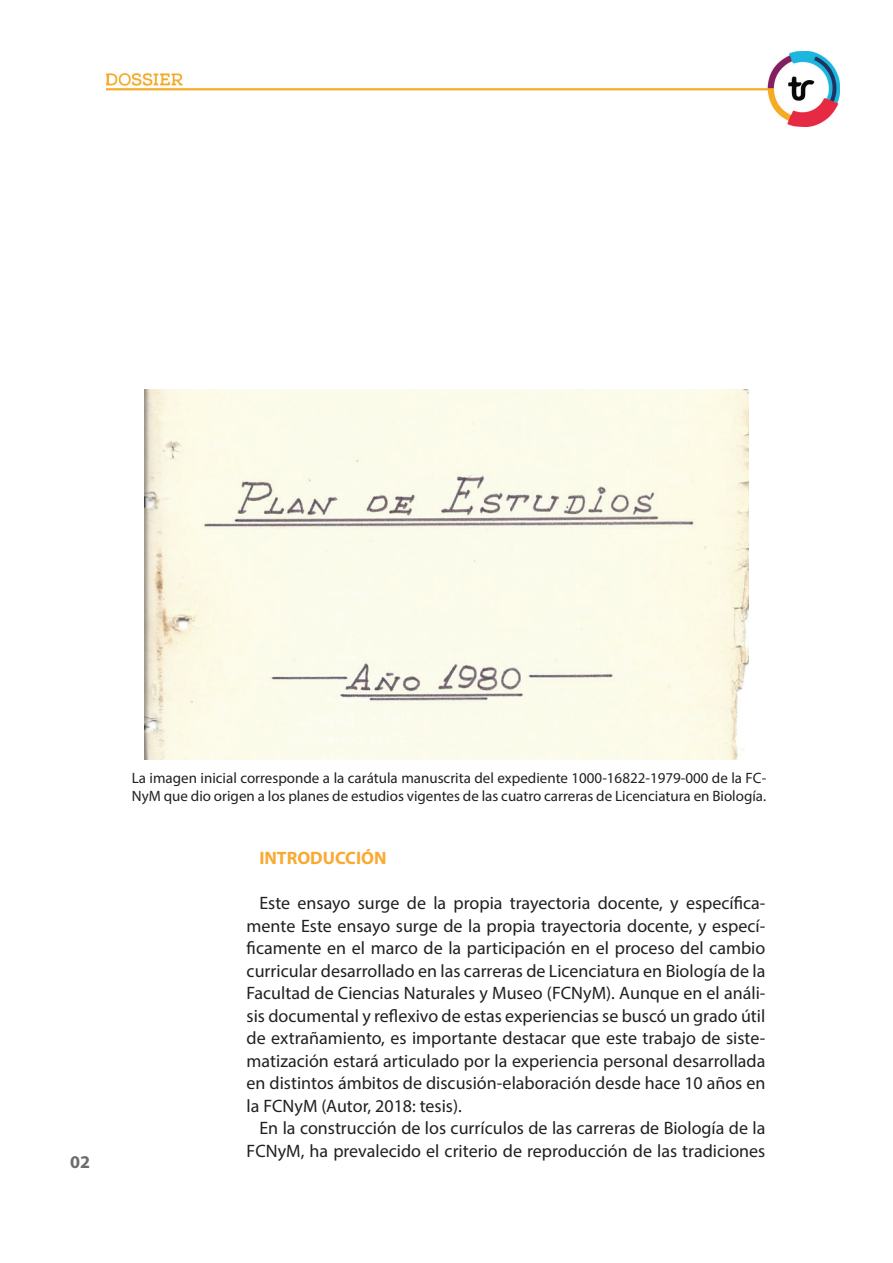
<style>
.page{position:relative;width:893px;height:1263px;background:#fff}
.page>*{position:absolute;margin:0;border:0;box-sizing:border-box;transform-origin:0 0}
.t1{font:18px/22.5px "Myriad Pro";color:#231f20;text-align:justify}
.t2{font:700 18px "Myriad Pro";color:#faa933}
.t3{font:700 18px "Myriad Pro";color:#6c6d70}
.t4{font:15px/18px "Myriad Pro";color:#231f20}
</style>
<div class="page">
<img style="left:106px;top:51px;width:734px;height:75px">
<img style="left:145px;top:389px;width:603px;height:370px">
<p class="t3" style="left:70px;top:1150px;width:21px">02</p>
<p class="t4" style="left:132px;top:769px;width:636px">La imagen inicial corresponde a la carátula manuscrita del expediente 1000-16822-1979-000 de la FC-<br>NyM que dio origen a los planes de estudios vigentes de las cuatro carreras de Licenciatura en Biología.</p>
<p class="t2" style="left:259px;top:846px;width:129px">INTRODUCCIÓN</p>
<p class="t1" style="left:247px;top:891px;width:520px;text-indent:13px">Este ensayo surge de la propia trayectoria docente, y específica&shy;mente Este ensayo surge de la propia trayectoria docente, y especí&shy;ficamente en el marco de la participación en el proceso del cambio curricular desarrollado en las carreras de Licenciatura en Biología de la Facultad de Ciencias Naturales y Museo (FCNyM). Aunque en el análi&shy;sis documental y reflexivo de estas experiencias se buscó un grado útil de extrañamiento, es importante destacar que este trabajo de siste&shy;matización estará articulado por la experiencia personal desarrollada en distintos ámbitos de discusión-elaboración desde hace 10 años en la FCNyM (Autor, 2018: tesis).</p>
<p class="t1" style="left:247px;top:1116px;width:520px;text-align:right">En la construcción de los currículos de las carreras de Biología de la<br>FCNyM, ha prevalecido el criterio de reproducción de las tradiciones</p>
</div>
